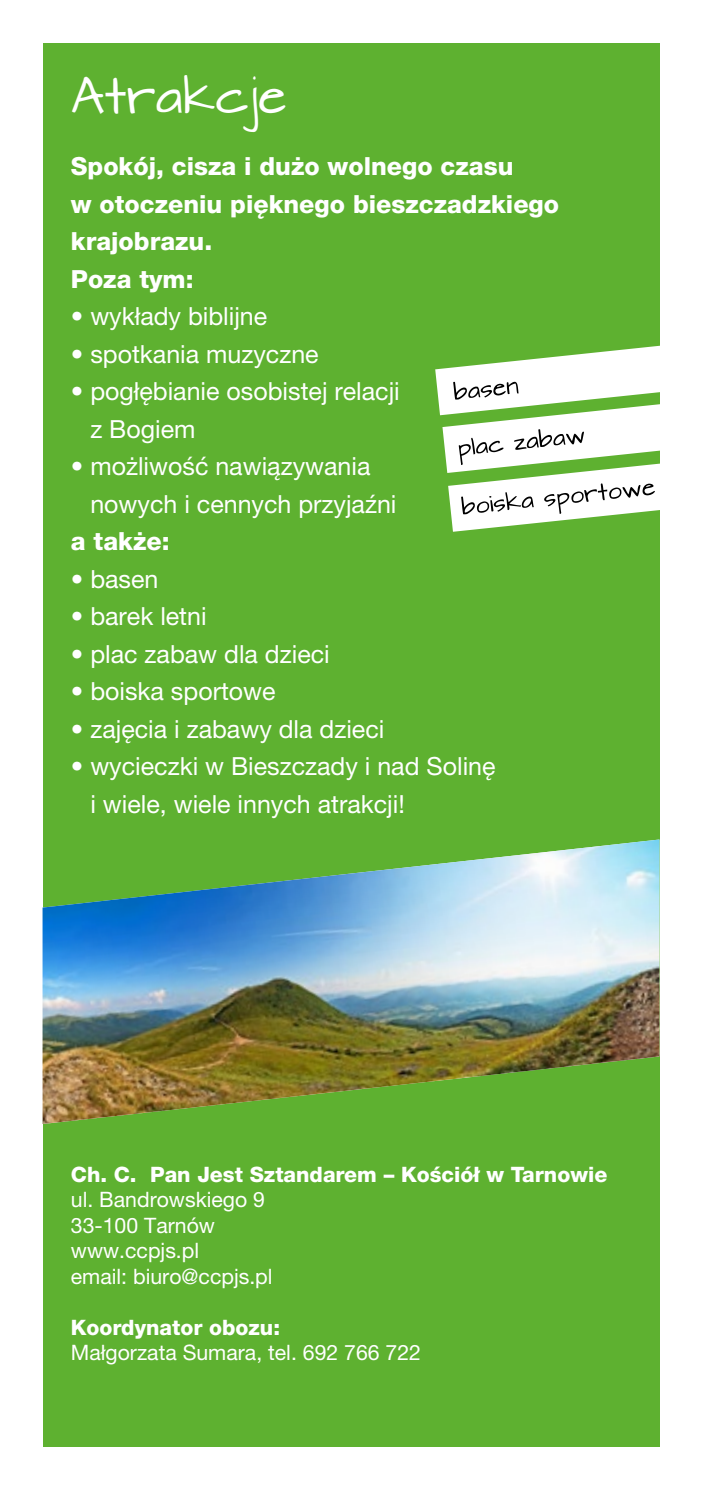
<style>
.page{position:relative;width:702px;height:1489px;background:#fff}
.page>*{position:absolute;margin:0;border:0;box-sizing:border-box;transform-origin:0 0}
.t1{font:42.5px "Architects Daughter";color:#fff}
.t2{font:25px/37.5px "Helvetica Neue LT Pro";color:#fff}
.t3{font:800 25px/37.5px "Helvetica Neue LT Pro";color:#fff}
.t4{font:21.25px/25.5px "Helvetica Neue LT Pro";color:#fff}
.t5{font:800 21.25px "Helvetica Neue LT Pro";color:#fff}
</style>
<div class="page">
<div style="left:43px;top:43px;width:616px;height:1403px;background:#5eb130"></div>
<img style="left:43px;top:839px;width:616px;height:284px">
<svg style="left:435px;top:341px;width:225px;height:190px"></svg>
<h1 class="t1" style="left:71px;top:73px;width:218px">Atrakcje</h1>
<p class="t3" style="left:71px;top:147px;width:490px">Spokój, cisza i dużo wolnego czasu<br>w otoczeniu pięknego bieszczadzkiego krajobrazu.<br>Poza tym:</p>
<p class="t2" style="left:71px;top:297px;width:198px">• wykłady biblijne</p>
<p class="t2" style="left:71px;top:335px;width:249px">• spotkania muzyczne</p>
<p class="t2" style="left:90px;top:372px;width:311px;text-indent:-19px">• pogłębianie osobistej relacji z Bogiem</p>
<p class="t2" style="left:90px;top:447px;width:307px;text-indent:-19px">• możliwość nawiązywania nowych i cennych przyjaźni</p>
<p class="t3" style="left:71px;top:522px;width:100px">a także:</p>
<p class="t2" style="left:71px;top:560px;width:89px">• basen</p>
<p class="t2" style="left:71px;top:597px;width:137px">• barek letni</p>
<p class="t2" style="left:71px;top:635px;width:260px">• plac zabaw dla dzieci</p>
<p class="t2" style="left:71px;top:672px;width:206px">• boiska sportowe</p>
<p class="t2" style="left:71px;top:710px;width:315px">• zajęcia i zabawy dla dzieci</p>
<p class="t2" style="left:90px;top:747px;width:406px;text-indent:-19px">• wycieczki w Bieszczady i nad Solinę i wiele, wiele innych atrakcji!</p>
<p class="t5" style="left:71px;top:1161px;width:538px">Ch. C. Pan Jest Sztandarem – Kościół w Tarnowie</p>
<p class="t4" style="left:71px;top:1186px;width:203px">ul. Bandrowskiego 9<br>33-100 Tarnów www.ccpjs.pl<br>email: biuro@ccpjs.pl</p>
<p class="t5" style="left:71px;top:1314px;width:211px">Koordynator obozu:</p>
<p class="t4" style="left:71px;top:1339px;width:351px">Małgorzata Sumara, tel. 692 766 722</p>
</div>
